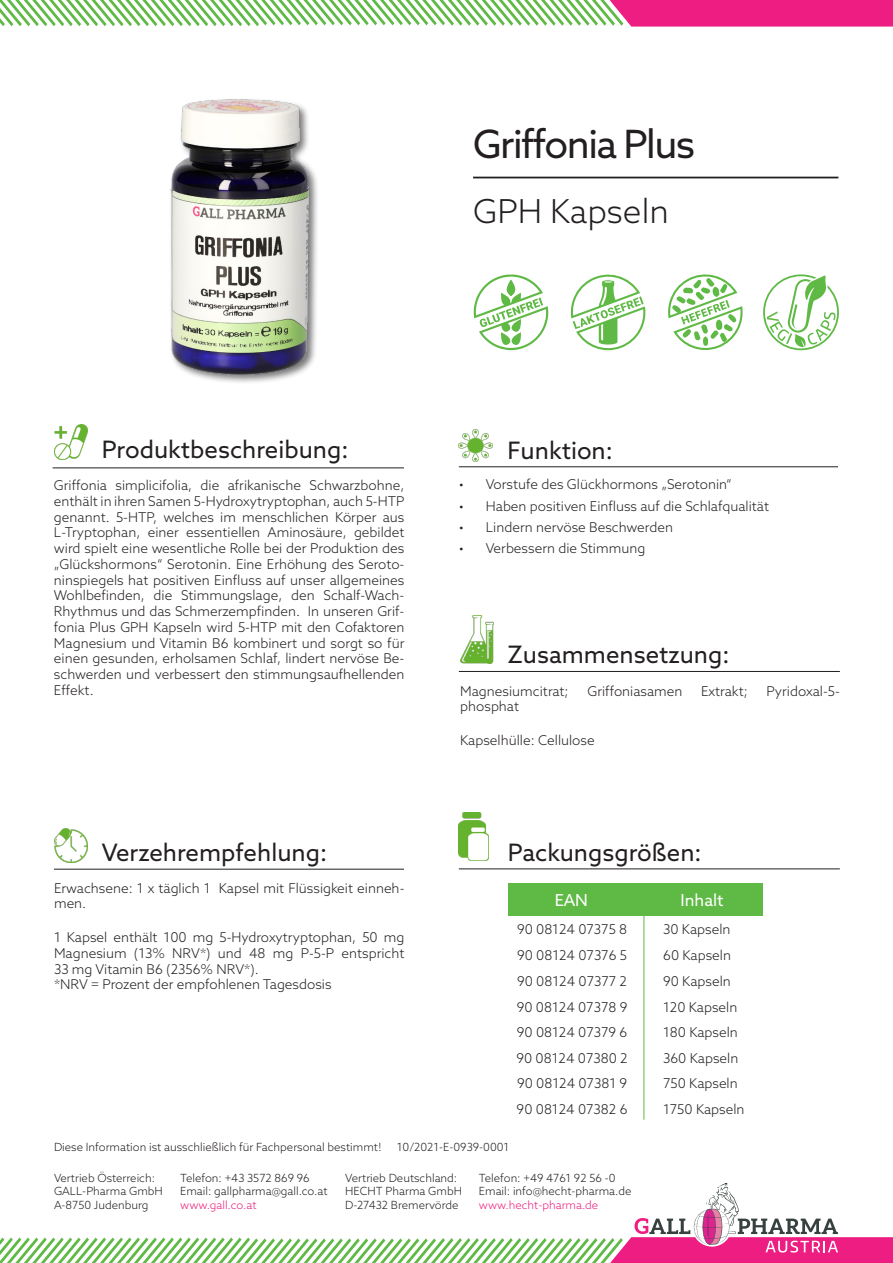
<style>
.page{position:relative;width:893px;height:1263px;background:#fff}
.page>*{position:absolute;margin:0;border:0;box-sizing:border-box;transform-origin:0 0}
.t1{font:39px "Azo Sans";letter-spacing:-.04em;color:#231f20}
.t2{font:300 33px "Azo Sans";color:#231f20}
.t3{font:24px "Azo Sans";color:#231f20}
.t4{font:16.5px "Azo Sans";color:#fff}
.Inhalt_Tabelle{font:300 13.5px/15.8px "Azo Sans";color:#231f20}
.t5{font:300 11.25px/13.5px "Azo Sans";color:#231f20}
.s1{color:#ed1d7d}
</style>
<div class="page">
<svg style="left:0;top:0;width:893px;height:27px"></svg>
<svg style="left:0;top:1183px;width:893px;height:80px"></svg>
<hr style="left:473px;top:177px;width:365px;height:1px;background:#231f20">
<img style="left:170px;top:99px;width:147px;height:281px">
<img style="left:54px;top:829px;width:33px;height:33px">
<img style="left:460px;top:615px;width:33px;height:49px">
<img style="left:459px;top:812px;width:29px;height:48px">
<hr style="left:459px;top:466px;width:379px;height:1px;background:#231f20">
<hr style="left:53px;top:467px;width:351px;height:1px;background:#231f20">
<hr style="left:54px;top:869px;width:350px;height:1px;background:#231f20">
<hr style="left:459px;top:868px;width:381px;height:1px;background:#231f20">
<hr style="left:459px;top:671px;width:381px;height:1px;background:#231f20">
<img style="left:54px;top:424px;width:33px;height:35px">
<img style="left:459px;top:430px;width:33px;height:32px">
<div style="left:508px;top:883px;width:254px;height:32px;background:#5fb945"></div>
<hr style="left:644px;top:883px;width:1px;height:237px;background:#5fb945">
<svg style="left:668px;top:274px;width:75px;height:76px"></svg>
<svg style="left:763px;top:274px;width:76px;height:76px"></svg>
<svg style="left:474px;top:274px;width:74px;height:76px"></svg>
<svg style="left:570px;top:274px;width:76px;height:77px"></svg>
<p class="t3" style="left:102px;top:434px;width:248px">Produktbeschreibung:</p>
<p class="t1" style="left:473px;top:118px;width:224px">Griffonia Plus</p>
<p class="t2" style="left:473px;top:189px;width:197px">GPH Kapseln</p>
<p class="t3" style="left:508px;top:434px;width:107px">Funktion:</p>
<p class="Inhalt_Tabelle" style="left:54px;top:477px;width:352px;text-align:justify">Griffonia simplicifolia, die afrikanische Schwarzbohne, enthält in ihren Samen 5-Hydroxytryptophan, auch 5-HTP genannt. 5-HTP, welches im menschlichen Körper aus L-Tryptophan, einer essentiellen Aminosäure, gebildet wird spielt eine wesentliche Rolle bei der Produktion des „Glückshormons“ Serotonin. Eine Erhöhung des Seroto&shy;ninspiegels hat positiven Einfluss auf unser allgemeines Wohlbefinden, die Stimmungslage, den Schalf-Wach-Rhythmus und das Schmerzempfinden. In unseren Grif&shy;fonia Plus GPH Kapseln wird 5-HTP mit den Cofaktoren Magnesium und Vitamin B6 kombinert und sorgt so für einen gesunden, erholsamen Schlaf, lindert nervöse Be&shy;schwerden und verbessert den stimmungsaufhellenden Effekt.</p>
<p class="Inhalt_Tabelle" style="left:459px;top:476px;width:275px">• Vorstufe des Glückhormons „Serotonin“</p>
<p class="Inhalt_Tabelle" style="left:459px;top:498px;width:312px">• Haben positiven Einfluss auf die Schlafqualität</p>
<p class="Inhalt_Tabelle" style="left:459px;top:519px;width:216px">• Lindern nervöse Beschwerden</p>
<p class="Inhalt_Tabelle" style="left:459px;top:540px;width:188px">• Verbessern die Stimmung</p>
<p class="t3" style="left:508px;top:639px;width:223px">Zusammensetzung:</p>
<p class="Inhalt_Tabelle" style="left:460px;top:683px;width:110px">Magnesiumcitrat;</p>
<p class="Inhalt_Tabelle" style="left:587px;top:683px;width:97px">Griffoniasamen</p>
<p class="Inhalt_Tabelle" style="left:701px;top:683px;width:48px">Extrakt;</p>
<p class="Inhalt_Tabelle" style="left:766px;top:683px;width:75px">Pyridoxal-5-</p>
<p class="Inhalt_Tabelle" style="left:460px;top:698px;width:60px">phosphat</p>
<p class="Inhalt_Tabelle" style="left:460px;top:732px;width:136px">Kapselhülle: Cellulose</p>
<p class="t3" style="left:102px;top:837px;width:227px">Verzehrempfehlung:</p>
<p class="Inhalt_Tabelle" style="left:54px;top:880px;width:352px">Erwachsene: 1 x täglich 1 Kapsel mit Flüssigkeit einneh&shy;men.</p>
<p class="Inhalt_Tabelle" style="left:54px;top:929px;width:352px">1 Kapsel enthält 100 mg 5-Hydroxytryptophan, 50 mg<br>Magnesium (13% NRV*) und 48 mg P-5-P entspricht</p>
<p class="Inhalt_Tabelle" style="left:54px;top:961px;width:206px">33 mg Vitamin B6 (2356% NRV*).</p>
<p class="Inhalt_Tabelle" style="left:54px;top:976px;width:279px">*NRV = Prozent der empfohlenen Tagesdosis</p>
<p class="t3" style="left:508px;top:836px;width:195px">Packungsgrößen:</p>
<p class="t4" style="left:555px;top:889px;width:35px">EAN</p>
<p class="t4" style="left:681px;top:889px;width:45px">Inhalt</p>
<p class="Inhalt_Tabelle" style="left:517px;top:921px;width:112px">90 08124 07375 8</p>
<p class="Inhalt_Tabelle" style="left:663px;top:921px;width:69px">30 Kapseln</p>
<p class="Inhalt_Tabelle" style="left:517px;top:947px;width:112px">90 08124 07376 5</p>
<p class="Inhalt_Tabelle" style="left:663px;top:947px;width:69px">60 Kapseln</p>
<p class="Inhalt_Tabelle" style="left:517px;top:973px;width:111px">90 08124 07377 2</p>
<p class="Inhalt_Tabelle" style="left:663px;top:973px;width:69px">90 Kapseln</p>
<p class="Inhalt_Tabelle" style="left:517px;top:999px;width:112px">90 08124 07378 9</p>
<p class="Inhalt_Tabelle" style="left:663px;top:999px;width:76px">120 Kapseln</p>
<p class="Inhalt_Tabelle" style="left:517px;top:1024px;width:112px">90 08124 07379 6</p>
<p class="Inhalt_Tabelle" style="left:663px;top:1024px;width:76px">180 Kapseln</p>
<p class="Inhalt_Tabelle" style="left:516px;top:1050px;width:113px">90 08124 07380 2</p>
<p class="Inhalt_Tabelle" style="left:663px;top:1050px;width:77px">360 Kapseln</p>
<p class="Inhalt_Tabelle" style="left:517px;top:1075px;width:111px">90 08124 07381 9</p>
<p class="Inhalt_Tabelle" style="left:663px;top:1075px;width:76px">750 Kapseln</p>
<p class="Inhalt_Tabelle" style="left:517px;top:1101px;width:112px">90 08124 07382 6</p>
<p class="Inhalt_Tabelle" style="left:663px;top:1101px;width:83px">1750 Kapseln</p>
<p class="t5" style="left:54px;top:1140px;width:329px">Diese Information ist ausschließlich für Fachpersonal bestimmt!</p>
<p class="t5" style="left:397px;top:1140px;width:114px">10/2021-E-0939-0001</p>
<p class="t5" style="left:54px;top:1171px;width:110px">Vertrieb Österreich:<br>GALL-Pharma GmbH<br>A-8750 Judenburg</p>
<p class="t5" style="left:180px;top:1171px;width:149px">Telefon: +43 3572 869 96<br>Email: gallpharma@gall.co.at <span class="s1">www.gall.co.at</span></p>
<p class="t5" style="left:345px;top:1171px;width:118px">Vertrieb Deutschland:<br>HECHT Pharma GmbH<br>D-27432 Bremervörde</p>
<p class="t5" style="left:479px;top:1171px;width:154px">Telefon: +49 4761 92 56 -0<br>Email: info@hecht-pharma.de <span class="s1">www.hecht-pharma.de</span></p>
</div>
